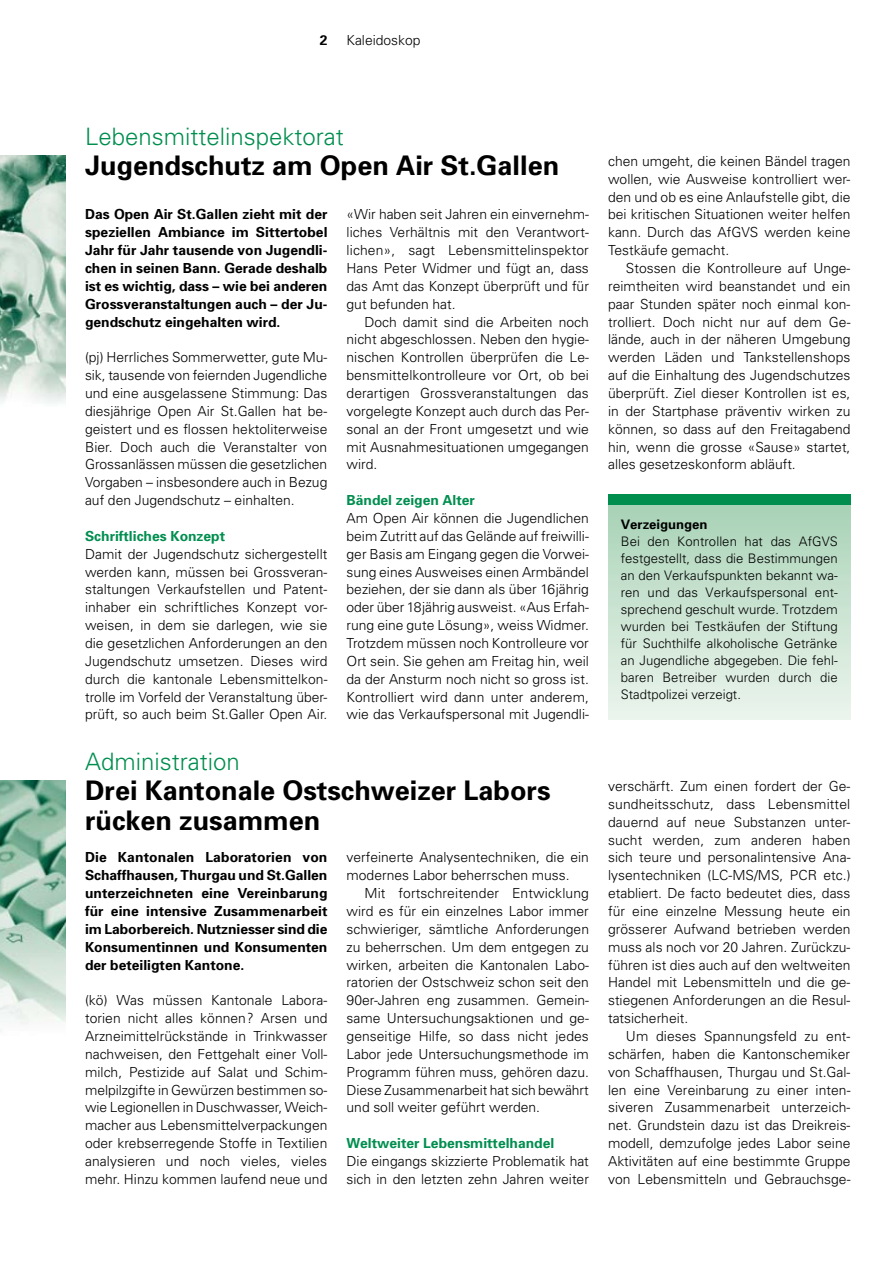
<style>
.page{position:relative;width:893px;height:1263px;background:#fff}
.page>*{position:absolute;margin:0;border:0;box-sizing:border-box;transform-origin:0 0}
.t1{font:700 27px/29.7px "Univers";color:#000}
.t2{font:300 24px "Univers";color:#008e4f}
.t3{font:300 13.8px/17.9px "Univers";color:#000;text-align:justify}
.t4{font:700 13.8px/17.9px "Univers";color:#000;text-align:justify}
.t5{font:700 13.8px "Univers";color:#008e4f}
.t6{font:300 13.2px/17px "Univers";letter-spacing:.005em;color:#000;text-align:justify}
.t7{font:700 13.2px "Univers";color:#000}
</style>
<div class="page">
<img style="left:0;top:155px;width:66px;height:249px">
<img style="left:0;top:780px;width:66px;height:252px">
<div style="left:608px;top:505px;width:242px;height:214px;background:linear-gradient(to bottom,#a9d3b7,#ecf5ed)"></div>
<div style="left:608px;top:495px;width:242px;height:10px;background:#008e4f"></div>
<p class="t4" style="left:320px;top:31px;width:9px">2</p>
<p class="t3" style="left:347px;top:31px;width:76px">Kaleidoskop</p>
<h2 class="t2" style="left:85px;top:122px;width:260px">Lebensmittelinspektorat</h2>
<h1 class="t1" style="left:85px;top:150px;width:476px">Jugendschutz am Open Air St.Gallen</h1>
<p class="t4" style="left:85px;top:206px;width:244px">Das Open Air St.Gallen zieht mit der speziellen Ambiance im Sittertobel Jahr für Jahr tausende von Jugendli&shy;chen in seinen Bann. Gerade deshalb ist es wichtig, dass – wie bei anderen Grossveranstaltungen auch – der Ju&shy;gendschutz eingehalten wird.</p>
<p class="t3" style="left:85px;top:348px;width:244px">(pj) Herrliches Sommerwetter, gute Mu&shy;sik, tausende von feiernden Jugendliche und eine ausgelassene Stimmung: Das diesjährige Open Air St.Gallen hat be&shy;geistert und es flossen hektoliterweise Bier. Doch auch die Veranstalter von Grossanlässen müssen die gesetzlichen Vorgaben – insbesondere auch in Bezug auf den Jugendschutz – einhalten.</p>
<p class="t5" style="left:85px;top:528px;width:142px">Schriftliches Konzept</p>
<p class="t3" style="left:85px;top:545px;width:244px">Damit der Jugendschutz sichergestellt werden kann, müssen bei Grossveran&shy;staltungen Verkaufstellen und Patent&shy;inhaber ein schriftliches Konzept vor&shy;weisen, in dem sie darlegen, wie sie die gesetzlichen Anforderungen an den Jugendschutz umsetzen. Dieses wird durch die kantonale Lebensmittelkon&shy;trolle im Vorfeld der Veranstaltung über&shy;prüft, so auch beim St.Galler Open Air.</p>
<p class="t3" style="left:347px;top:206px;width:244px">«Wir haben seit Jahren ein einvernehm&shy;liches Verhältnis mit den Verantwort&shy;lichen», sagt Lebensmittelinspektor Hans Peter Widmer und fügt an, dass das Amt das Konzept überprüft und für gut befunden hat.</p>
<p class="t3" style="left:347px;top:313px;width:244px;text-indent:18px">Doch damit sind die Arbeiten noch nicht abgeschlossen. Neben den hygie&shy;nischen Kontrollen überprüfen die Le&shy;bensmittelkontrolleure vor Ort, ob bei derartigen Grossveranstaltungen das vorgelegte Konzept auch durch das Per&shy;sonal an der Front umgesetzt und wie mit Ausnahmesituationen umgegangen wird.</p>
<p class="t5" style="left:347px;top:492px;width:130px">Bändel zeigen Alter</p>
<p class="t3" style="left:347px;top:509px;width:244px">Am Open Air können die Jugendlichen beim Zutritt auf das Gelände auf freiwilli&shy;ger Basis am Eingang gegen die Vorwei&shy;sung eines Ausweises einen Armbändel beziehen, der sie dann als über 16jährig oder über 18jährig ausweist. «Aus Erfah&shy;rung eine gute Lösung», weiss Widmer.<br>Trotzdem müssen noch Kontrolleure vor Ort sein. Sie gehen am Freitag hin, weil da der Ansturm noch nicht so gross ist.<br>Kontrolliert wird dann unter anderem, wie das Verkaufspersonal mit Jugendli-</p>
<h2 class="t2" style="left:85px;top:747px;width:156px">Administration</h2>
<h1 class="t1" style="left:85px;top:775px;width:467px">Drei Kantonale Ostschweizer Labors rücken zusammen</h1>
<p class="t4" style="left:85px;top:848px;width:244px">Die Kantonalen Laboratorien von Schaffhausen, Thurgau und St.Gallen unterzeichneten eine Vereinbarung für eine intensive Zusammenarbeit im Laborbereich. Nutzniesser sind die Konsumentinnen und Konsumenten der beteiligten Kantone.</p>
<p class="t3" style="left:85px;top:991px;width:244px">(kö) Was müssen Kantonale Labora&shy;torien nicht alles können? Arsen und Arzneimittelrückstände in Trinkwasser nachweisen, den Fettgehalt einer Voll&shy;milch, Pestizide auf Salat und Schim&shy;melpilzgifte in Gewürzen bestimmen so&shy;wie Legionellen in Duschwasser, Weich&shy;macher aus Lebensmittelverpackungen oder krebserregende Stoffe in Textilien analysieren und noch vieles, vieles mehr. Hinzu kommen laufend neue und</p>
<p class="t3" style="left:347px;top:848px;width:244px">verfeinerte Analysentechniken, die ein modernes Labor beherrschen muss.</p>
<p class="t3" style="left:347px;top:884px;width:244px;text-indent:18px">Mit fortschreitender Entwicklung wird es für ein einzelnes Labor immer schwieriger, sämtliche Anforderungen zu beherrschen. Um dem entgegen zu wirken, arbeiten die Kantonalen Labo&shy;ratorien der Ostschweiz schon seit den 90er-Jahren eng zusammen. Gemein&shy;same Untersuchungsaktionen und ge&shy;genseitige Hilfe, so dass nicht jedes Labor jede Untersuchungsmethode im Programm führen muss, gehören dazu.<br>Diese Zusammenarbeit hat sich bewährt und soll weiter geführt werden.</p>
<p class="t5" style="left:347px;top:1135px;width:209px">Weltweiter Lebensmittelhandel</p>
<p class="t3" style="left:347px;top:1152px;width:244px">Die eingangs skizzierte Problematik hat sich in den letzten zehn Jahren weiter</p>
<p class="t3" style="left:608px;top:152px;width:244px">chen umgeht, die keinen Bändel tragen wollen, wie Ausweise kontrolliert wer&shy;den und ob es eine Anlaufstelle gibt, die bei kritischen Situationen weiter helfen kann. Durch das AfGVS werden keine Testkäufe gemacht.</p>
<p class="t3" style="left:608px;top:259px;width:244px;text-indent:18px">Stossen die Kontrolleure auf Unge&shy;reimtheiten wird beanstandet und ein paar Stunden später noch einmal kon&shy;trolliert. Doch nicht nur auf dem Ge&shy;lände, auch in der näheren Umgebung werden Läden und Tankstellenshops auf die Einhaltung des Jugendschutzes überprüft. Ziel dieser Kontrollen ist es, in der Startphase präventiv wirken zu können, so dass auf den Freitagabend hin, wenn die grosse «Sause» startet, alles gesetzeskonform abläuft.</p>
<p class="t7" style="left:621px;top:516px;width:88px">Verzeigungen</p>
<p class="t6" style="left:621px;top:533px;width:218px">Bei den Kontrollen hat das AfGVS festgestellt, dass die Bestimmungen an den Verkaufspunkten bekannt wa&shy;ren und das Verkaufspersonal ent&shy;sprechend geschult wurde. Trotzdem wurden bei Testkäufen der Stiftung für Suchthilfe alkoholische Getränke an Jugendliche abgegeben. Die fehl&shy;baren Betreiber wurden durch die Stadtpolizei verzeigt.</p>
<p class="t3" style="left:608px;top:777px;width:244px">verschärft. Zum einen fordert der Ge&shy;sundheitsschutz, dass Lebensmittel dauernd auf neue Substanzen unter&shy;sucht werden, zum anderen haben sich teure und personalintensive Ana&shy;lysentechniken (LC-MS/MS, PCR etc.) etabliert. De facto bedeutet dies, dass für eine einzelne Messung heute ein grösserer Aufwand betrieben werden muss als noch vor 20 Jahren. Zurückzu&shy;führen ist dies auch auf den weltweiten Handel mit Lebensmitteln und die ge&shy;stiegenen Anforderungen an die Resul&shy;tatsicherheit.</p>
<p class="t3" style="left:608px;top:1027px;width:244px;text-indent:18px">Um dieses Spannungsfeld zu ent&shy;schärfen, haben die Kantonschemiker von Schaffhausen, Thurgau und St.Gal&shy;len eine Vereinbarung zu einer inten&shy;siveren Zusammenarbeit unterzeich&shy;net. Grundstein dazu ist das Dreikreis&shy;modell, demzufolge jedes Labor seine Aktivitäten auf eine bestimmte Gruppe von Lebensmitteln und Gebrauchsge-</p>
</div>
